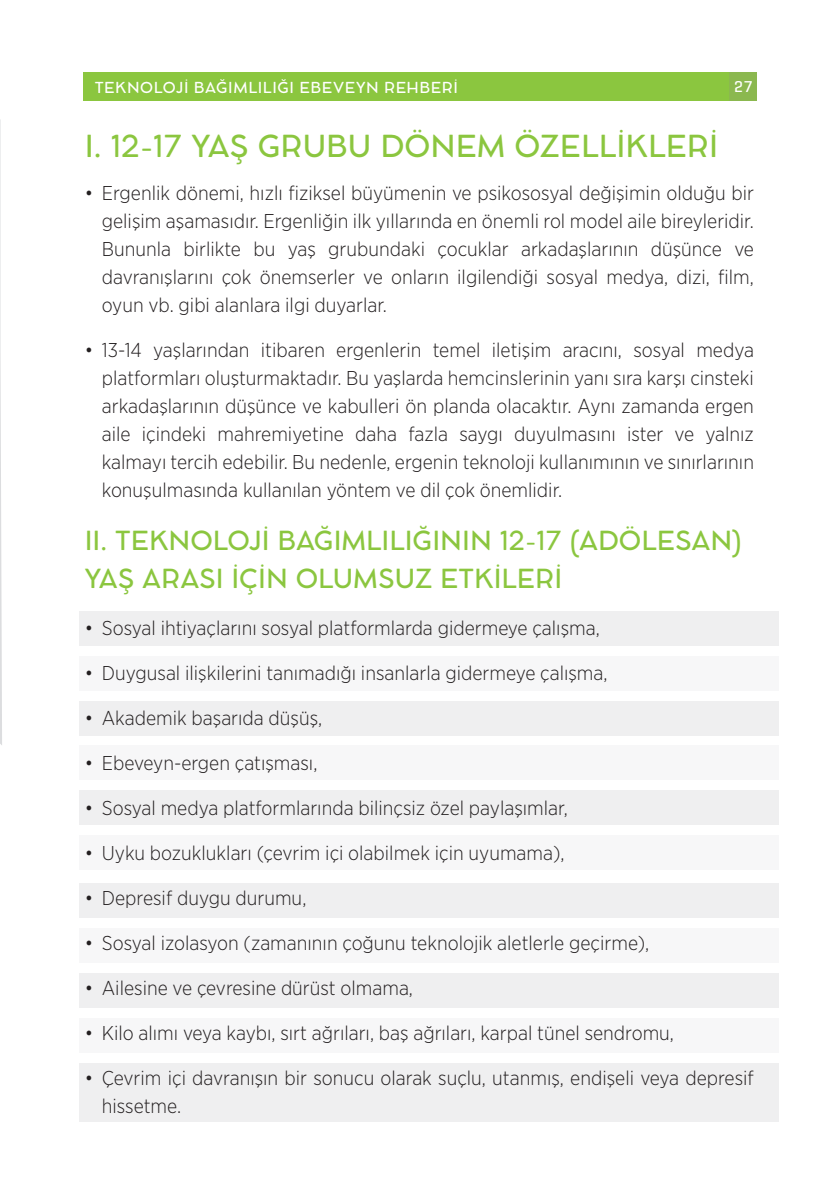
<style>
.page{position:relative;width:840px;height:1191px;background:#fff}
.page>*{position:absolute;margin:0;border:0;box-sizing:border-box;transform-origin:0 0}
.t1{font:500 30px "Cocomat Pro";color:#8bc63f}
.t2{font:500 26px/38px "Cocomat Pro";color:#8bc63f}
.t3{font:300 20px/28px "Gotham Narrow";color:#231f20;text-align:justify}
.t4{font:500 16px "Geogrotesque";color:#fff}
.t5{font:500 15px "Cocomat Pro";letter-spacing:.04em;color:#fff}
</style>
<div class="page">
<div style="left:80px;top:611px;width:698px;height:34px;background:#efeff0"></div>
<div style="left:80px;top:701px;width:698px;height:34px;background:#efeff0"></div>
<div style="left:80px;top:790px;width:698px;height:34px;background:#efeff0"></div>
<div style="left:80px;top:883px;width:698px;height:34px;background:#efeff0"></div>
<div style="left:80px;top:973px;width:698px;height:34px;background:#efeff0"></div>
<div style="left:80px;top:1063px;width:698px;height:58px;background:#efeff0"></div>
<div style="left:80px;top:656px;width:698px;height:34px;background:#f7f7f8"></div>
<div style="left:80px;top:746px;width:698px;height:34px;background:#f7f7f8"></div>
<div style="left:80px;top:835px;width:698px;height:34px;background:#f7f7f8"></div>
<div style="left:80px;top:928px;width:698px;height:34px;background:#f7f7f8"></div>
<div style="left:80px;top:1018px;width:698px;height:34px;background:#f7f7f8"></div>
<svg style="left:0;top:119px;width:2px;height:626px"></svg>
<div style="left:83px;top:72px;width:673px;height:28px;background:#8bc63f"></div>
<div style="left:729px;top:72px;width:27px;height:28px;background:#8bb84f"></div>
<p class="t5" style="left:95px;top:75px;width:364px">TEKNOLOJİ BAĞIMLILIĞI EBEVEYN REHBERİ</p>
<p class="t4" style="left:733px;top:77px;width:20px">27</p>
<p class="t1" style="left:85px;top:121px;width:634px">I. 12-17 YAŞ GRUBU DÖNEM ÖZELLİKLERİ</p>
<p class="t3" style="left:102px;top:178px;width:653px;text-indent:-17px">• Ergenlik dönemi, hızlı fiziksel büyümenin ve psikososyal değişimin olduğu bir gelişim aşamasıdır. Ergenliğin ilk yıllarında en önemli rol model aile bireyleridir.<br>Bununla birlikte bu yaş grubundaki çocuklar arkadaşlarının düşünce ve davranışlarını çok önemserler ve onların ilgilendiği sosyal medya, dizi, film, oyun vb. gibi alanlara ilgi duyarlar.</p>
<p class="t3" style="left:102px;top:335px;width:653px;text-indent:-17px">• 13-14 yaşlarından itibaren ergenlerin temel iletişim aracını, sosyal medya platformları oluşturmaktadır. Bu yaşlarda hemcinslerinin yanı sıra karşı cinsteki arkadaşlarının düşünce ve kabulleri ön planda olacaktır. Aynı zamanda ergen aile içindeki mahremiyetine daha fazla saygı duyulmasını ister ve yalnız kalmayı tercih edebilir. Bu nedenle, ergenin teknoloji kullanımının ve sınırlarının konuşulmasında kullanılan yöntem ve dil çok önemlidir.</p>
<p class="t2" style="left:85px;top:521px;width:658px">II. TEKNOLOJİ BAĞIMLILIĞININ 12-17 (ADÖLESAN)<br>YAŞ ARASI İÇİN OLUMSUZ ETKİLERİ</p>
<p class="t3" style="left:85px;top:613px;width:516px">• Sosyal ihtiyaçlarını sosyal platformlarda gidermeye çalışma,</p>
<p class="t3" style="left:85px;top:658px;width:524px">• Duygusal ilişkilerini tanımadığı insanlarla gidermeye çalışma,</p>
<p class="t3" style="left:85px;top:703px;width:239px">• Akademik başarıda düşüş,</p>
<p class="t3" style="left:85px;top:748px;width:234px">• Ebeveyn-ergen çatışması,</p>
<p class="t3" style="left:85px;top:793px;width:484px">• Sosyal medya platformlarında bilinçsiz özel paylaşımlar,</p>
<p class="t3" style="left:85px;top:838px;width:481px">• Uyku bozuklukları (çevrim içi olabilmek için uyumama),</p>
<p class="t3" style="left:85px;top:883px;width:223px">• Depresif duygu durumu,</p>
<p class="t3" style="left:85px;top:928px;width:565px">• Sosyal izolasyon (zamanının çoğunu teknolojik aletlerle geçirme),</p>
<p class="t3" style="left:85px;top:973px;width:329px">• Ailesine ve çevresine dürüst olmama,</p>
<p class="t3" style="left:85px;top:1018px;width:590px">• Kilo alımı veya kaybı, sırt ağrıları, baş ağrıları, karpal tünel sendromu,</p>
<p class="t3" style="left:102px;top:1063px;width:653px;text-indent:-17px">• Çevrim içi davranışın bir sonucu olarak suçlu, utanmış, endişeli veya depresif hissetme.</p>
</div>
